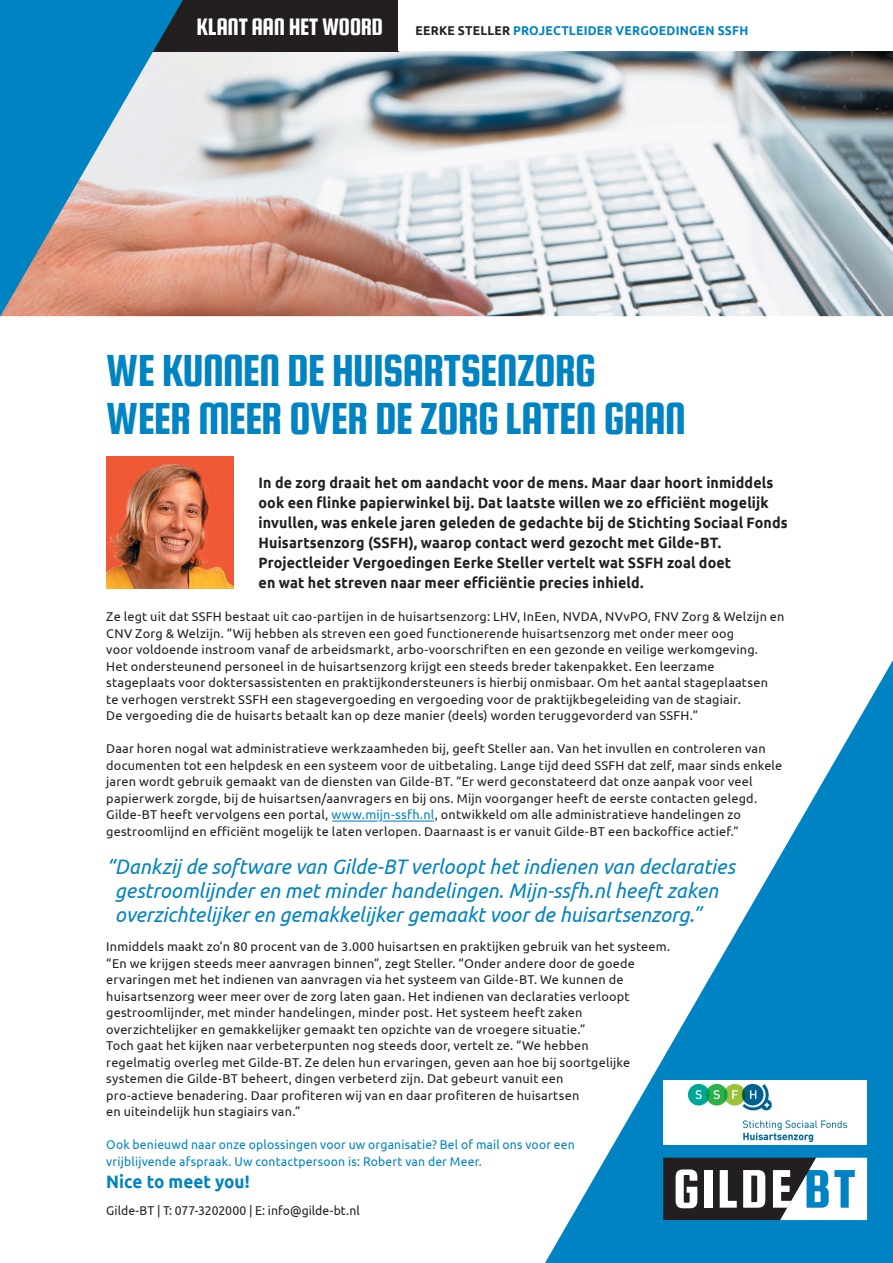
<style>
.page{position:relative;width:893px;height:1263px;background:#fff}
.page>*{position:absolute;margin:0;border:0;box-sizing:border-box;transform-origin:0 0}
.t1{font:48px/48px "Squada One";letter-spacing:-.02em;color:#0083c3;scale:.95 1}
.t2{font:25.5px "Squada One";letter-spacing:-.025em;color:#fff;scale:.95 1}
.t3{font:italic 21px/24px "Ubuntu";letter-spacing:-.005em;color:#0083c3;scale:.95 1}
.t4{font:700 18px "Ubuntu";color:#0083c3;scale:.95 1}
.t5{font:700 15px/20.1px "Ubuntu";letter-spacing:.01em;color:#231f20;scale:.95 1}
.t6{font:12.75px/16.5px "Ubuntu";letter-spacing:.015em;color:#231f20}
.t7{font:12.75px/16.5px "Ubuntu";letter-spacing:.015em;color:#0083c3;scale:.95 1}
.t8{font:12.75px "Ubuntu";letter-spacing:.015em;color:#231f20;scale:.95 1}
.t9{font:700 12.75px "Ubuntu";letter-spacing:.02em;color:#0083c3;scale:.95 1}
.s1{color:#231f20}
.s2{color:#0083c3}
</style>
<div class="page">
<img style="left:183px;top:51px;width:710px;height:265px">
<img style="left:106px;top:456px;width:128px;height:132px">
<div style="left:106px;top:0;width:293px;height:51px;background:#231f20"></div>
<svg style="left:0;top:0;width:183px;height:317px;background:#6e9ab4"></svg>
<svg style="left:545px;top:660px;width:348px;height:603px"></svg>
<svg style="left:663px;top:1158px;width:204px;height:62px"></svg>
<div style="left:663px;top:1080px;width:204px;height:64px;background:#fff"></div>
<img style="left:688px;top:1084px;width:158px;height:58px">
<hr style="left:332px;top:820px;width:46px;height:1px;background:#0083c3">
<hr style="left:382px;top:820px;width:52px;height:1px;background:#0083c3">
<h2 class="t2" style="left:196px;top:13px;width:198px">KLANT AAN HET WOORD</h2>
<p class="t9" style="left:415px;top:23px;width:352px"><span class="s1">EERKE STELLER</span> PROJECTLEIDER VERGOEDINGEN SSFH</p>
<h1 class="t1" style="left:106px;top:346px;width:612px">WE KUNNEN DE HUISARTSENZORG<br>WEER MEER OVER DE ZORG LATEN GAAN</h1>
<p class="t5" style="left:259px;top:472px;width:559px">In de zorg draait het om aandacht voor de mens. Maar daar hoort inmiddels ook een flinke papierwinkel bij. Dat laatste willen we zo efficiënt mogelijk invullen, was enkele jaren geleden de gedachte bij de Stichting Sociaal Fonds Huisartsenzorg (SSFH), waarop contact werd gezocht met Gilde-BT.<br>Projectleider Vergoedingen Eerke Steller vertelt wat SSFH zoal doet<br>en wat het streven naar meer efficiëntie precies inhield.</p>
<p class="t6" style="left:106px;top:608px;width:680px">Ze legt uit dat SSFH bestaat uit cao-partijen in de huisartsenzorg: LHV, InEen, NVDA, NVvPO, FNV Zorg &amp; Welzijn en CNV Zorg &amp; Welzijn. “Wij hebben als streven een goed functionerende huisartsenzorg met onder meer oog<br>voor voldoende instroom vanaf de arbeidsmarkt, arbo-voorschriften en een gezonde en veilige werkomgeving.<br>Het ondersteunend personeel in de huisartsenzorg krijgt een steeds breder takenpakket. Een leerzame stageplaats voor doktersassistenten en praktijkondersteuners is hierbij onmisbaar. Om het aantal stageplaatsen<br>te verhogen verstrekt SSFH een stagevergoeding en vergoeding voor de praktijkbegeleiding van de stagiair.<br>De vergoeding die de huisarts betaalt kan op deze manier (deels) worden teruggevorderd van SSFH.”</p>
<p class="t6" style="left:106px;top:740px;width:677px">Daar horen nogal wat administratieve werkzaamheden bij, geeft Steller aan. Van het invullen en controleren van documenten tot een helpdesk en een systeem voor de uitbetaling. Lange tijd deed SSFH dat zelf, maar sinds enkele jaren wordt gebruik gemaakt van de diensten van Gilde-BT. “Er werd geconstateerd dat onze aanpak voor veel papierwerk zorgde, bij de huisartsen/aanvragers en bij ons. Mijn voorganger heeft de eerste contacten gelegd.<br>Gilde-BT heeft vervolgens een portal, <span class="s2">www.mijn-ssfh.nl</span>, ontwikkeld om alle administratieve handelingen zo gestroomlijnd en efficiënt mogelijk te laten verlopen. Daarnaast is er vanuit Gilde-BT een backoffice actief.”</p>
<h3 class="t3" style="left:115px;top:854px;width:654px;text-indent:-9px">“Dankzij de software van Gilde-BT verloopt het indienen van declaraties gestroomlijnder en met minder handelingen. Mijn-ssfh.nl heeft zaken overzichtelijker en gemakkelijker gemaakt voor de huisartsenzorg.”</h3>
<p class="t6" style="left:106px;top:938px;width:565px">Inmiddels maakt zo’n 80 procent van de 3.000 huisartsen en praktijken gebruik van het systeem. “En we krijgen steeds meer aanvragen binnen”, zegt Steller. “Onder andere door de goede ervaringen met het indienen van aanvragen via het systeem van Gilde-BT. We kunnen de huisartsenzorg weer meer over de zorg laten gaan. Het indienen van declaraties verloopt gestroomlijnder, met minder handelingen, minder post. Het systeem heeft zaken overzichtelijker en gemakkelijker gemaakt ten opzichte van de vroegere situatie.”<br>Toch gaat het kijken naar verbeterpunten nog steeds door, vertelt ze. “We hebben<br>regelmatig overleg met Gilde-BT. Ze delen hun ervaringen, geven aan hoe bij soortgelijke systemen die Gilde-BT beheert, dingen verbeterd zijn. Dat gebeurt vanuit een<br>pro-actieve benadering. Daar profiteren wij van en daar profiteren de huisartsen<br>en uiteindelijk hun stagiairs van.”</p>
<p class="t7" style="left:106px;top:1136px;width:495px">Ook benieuwd naar onze oplossingen voor uw organisatie? Bel of mail ons voor een vrijblijvende afspraak. Uw contactpersoon is: Robert van der Meer.</p>
<h3 class="t4" style="left:106px;top:1171px;width:152px">Nice to meet you!</h3>
<p class="t8" style="left:106px;top:1203px;width:268px">Gilde-BT | T: 077-3202000 | E: info@gilde-bt.nl</p>
</div>
